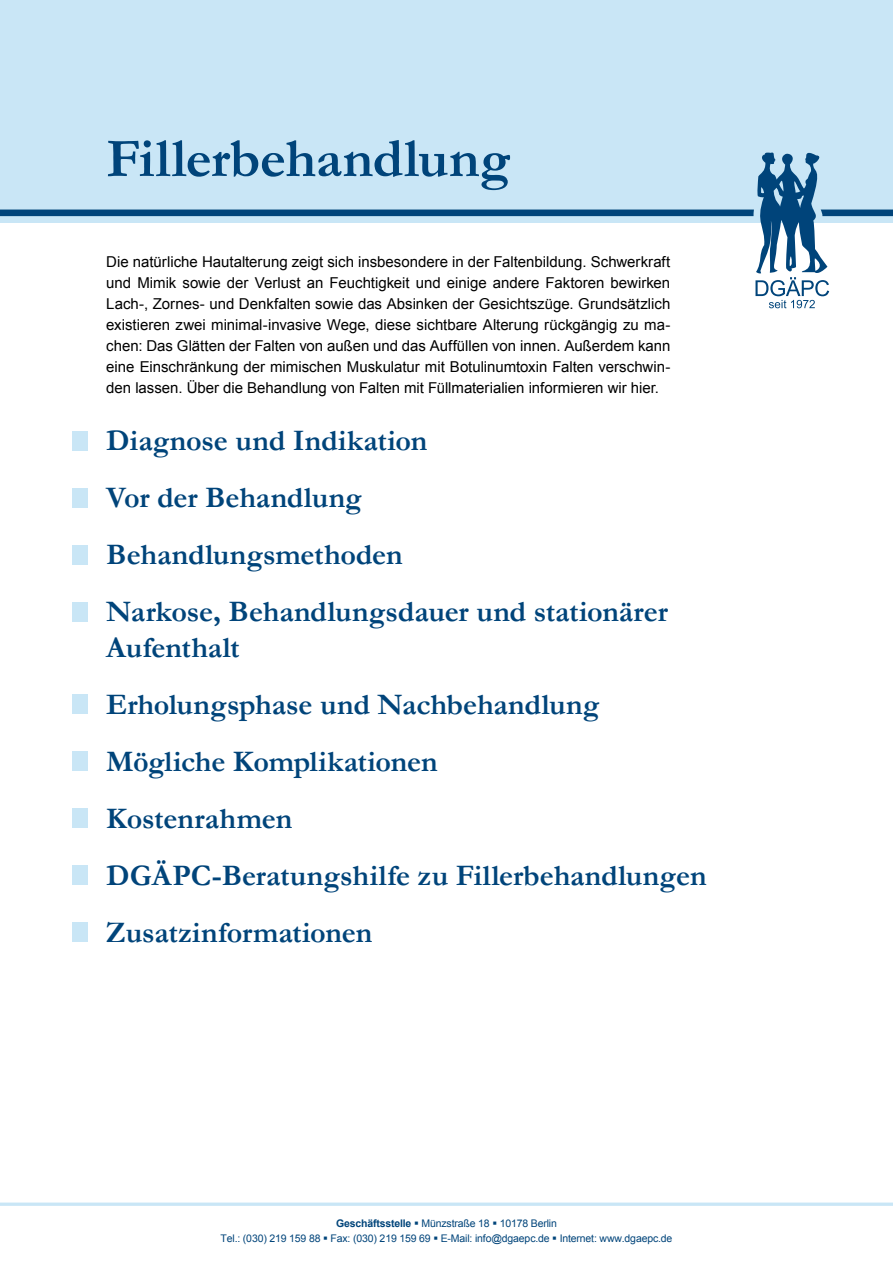
<style>
.page{position:relative;width:893px;height:1263px;background:#fff}
.page>*{position:absolute;margin:0;border:0;box-sizing:border-box;transform-origin:0 0}
.t1{font:700 55.5px "Garamond";letter-spacing:-.005em;color:#00447a}
.t2{font:700 30px/57px "Garamond";letter-spacing:-.005em;color:#00447a}
.t3{font:15px/21px "Arial";letter-spacing:-.005em;color:#000;text-align:justify}
.t4{font:10.5px/15px "Arial";letter-spacing:-.015em;color:#00447a;text-align:center}
.s1{font-weight:700}
</style>
<div class="page">
<div style="left:0;top:0;width:893px;height:223px;background:#c9e6f6"></div>
<svg style="left:0;top:152px;width:893px;height:156px"></svg>
<svg style="left:0;top:1202px;width:893px;height:4px;background:#d2eaf7"></svg>
<div style="left:72px;top:432px;width:16px;height:19px;background:#c9e6f6"></div>
<div style="left:72px;top:489px;width:16px;height:19px;background:#c9e6f6"></div>
<div style="left:72px;top:546px;width:16px;height:19px;background:#c9e6f6"></div>
<div style="left:72px;top:603px;width:16px;height:19px;background:#c9e6f6"></div>
<div style="left:72px;top:695px;width:16px;height:19px;background:#c9e6f6"></div>
<div style="left:72px;top:752px;width:16px;height:19px;background:#c9e6f6"></div>
<div style="left:72px;top:809px;width:16px;height:19px;background:#c9e6f6"></div>
<div style="left:72px;top:866px;width:16px;height:19px;background:#c9e6f6"></div>
<div style="left:72px;top:923px;width:16px;height:19px;background:#c9e6f6"></div>
<h1 class="t1" style="left:106px;top:126px;width:405px">Fillerbehandlung</h1>
<p class="t3" style="left:106px;top:251px;width:566px">Die natürliche Hautalterung zeigt sich insbesondere in der Faltenbildung. Schwerkraft und Mimik sowie der Verlust an Feuchtigkeit und einige andere Faktoren bewirken Lach-, Zornes- und Denkfalten sowie das Absinken der Gesichtszüge. Grundsätzlich existieren zwei minimal-invasive Wege, diese sichtbare Alterung rückgängig zu ma&shy;chen: Das Glätten der Falten von außen und das Auffüllen von innen. Außerdem kann eine Einschränkung der mimischen Muskulatur mit Botulinumtoxin Falten verschwin&shy;den lassen. Über die Behandlung von Falten mit Füllmaterialien informieren wir hier.</p>
<h2 class="t2" style="left:106px;top:412px;width:563px">Diagnose und Indikation<br>Vor der Behandlung<br>Behandlungsmethoden<br>Narkose, Behandlungsdauer und stationärer</h2>
<h2 class="t2" style="left:106px;top:619px;width:602px">Aufenthalt<br>Erholungsphase und Nachbehandlung<br>Mögliche Komplikationen<br>Kostenrahmen<br>DGÄPC-Beratungshilfe zu Fillerbehandlungen<br>Zusatzinformationen</h2>
<p class="t4" style="left:221px;top:1215px;width:453px"><span class="s1">Geschäftsstelle</span> ▪ Münzstraße 18 ▪ 10178 Berlin<br>Tel.: (030) 219 159 88 ▪ Fax: (030) 219 159 69 ▪ E-Mail: info@dgaepc.de ▪ Internet: www.dgaepc.de</p>
</div>
